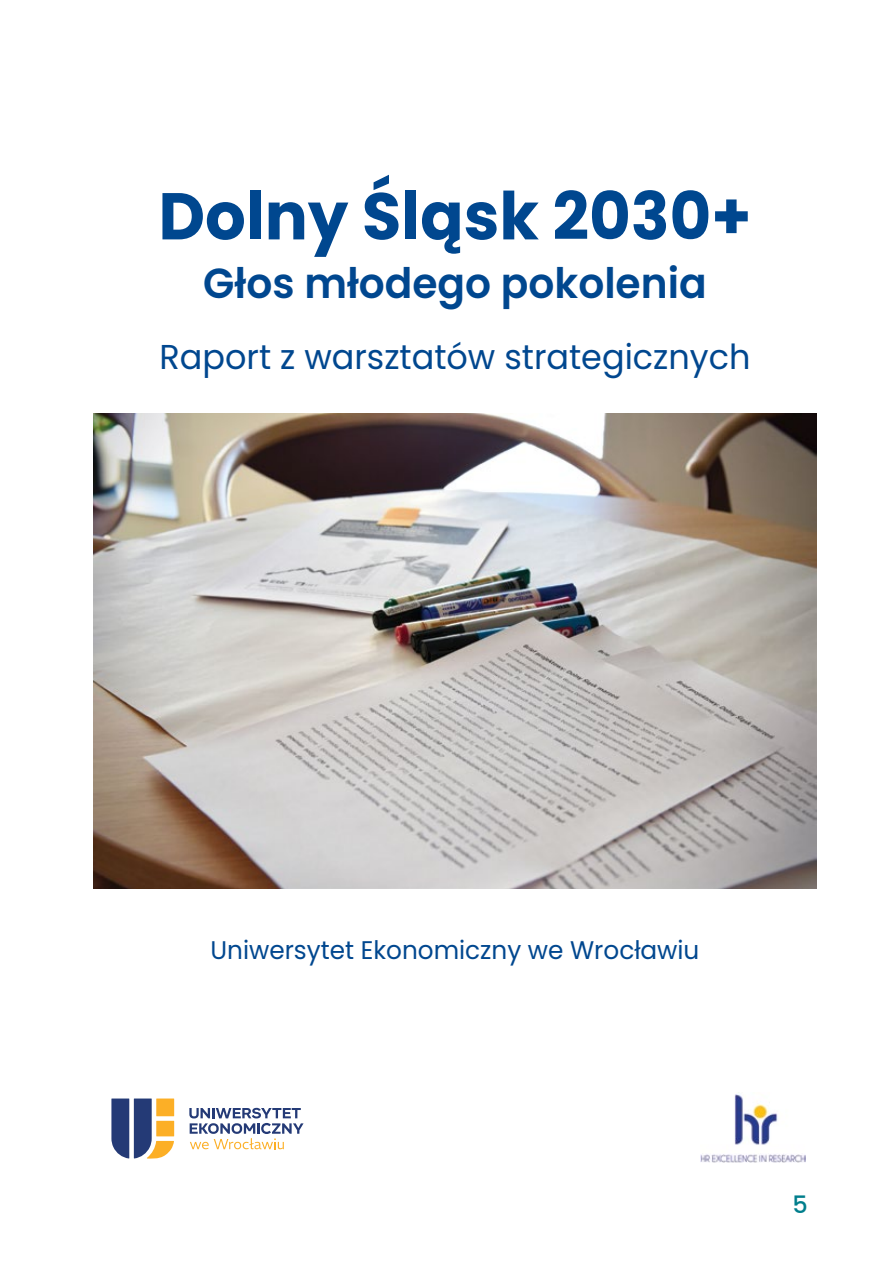
<style>
.page{position:relative;width:893px;height:1263px;background:#fff}
.page>*{position:absolute;margin:0;border:0;box-sizing:border-box;transform-origin:0 0}
.t1{font:700 66px "Poppins";color:#00478f}
.t2{font:600 42px "Poppins";color:#00478f}
.t3{font:34.5px "Poppins";color:#00478f}
.t4{font:25.5px "Poppins";color:#00478f}
.t5{font:500 24px "Poppins";color:#007e8c}
</style>
<div class="page">
<img style="left:94px;top:414px;width:722px;height:474px">
<svg style="left:189px;top:1108px;width:115px;height:41px"></svg>
<svg style="left:111px;top:1098px;width:63px;height:61px"></svg>
<div style="left:156px;top:1121px;width:18px;height:15px;background:#fcaf26"></div>
<div style="left:156px;top:1098px;width:18px;height:18px;background:#fcaf26"></div>
<img style="left:701px;top:1092px;width:104px;height:71px">
<h1 class="t1" style="left:158px;top:178px;width:594px">Dolny Śląsk 2030+</h1>
<h2 class="t2" style="left:203px;top:259px;width:505px">Głos młodego pokolenia</h2>
<h3 class="t3" style="left:160px;top:337px;width:592px">Raport z warsztatów strategicznych</h3>
<p class="t4" style="left:211px;top:936px;width:490px">Uniwersytet Ekonomiczny we Wrocławiu</p>
<p class="t5" style="left:793px;top:1190px;width:17px">5</p>
</div>
